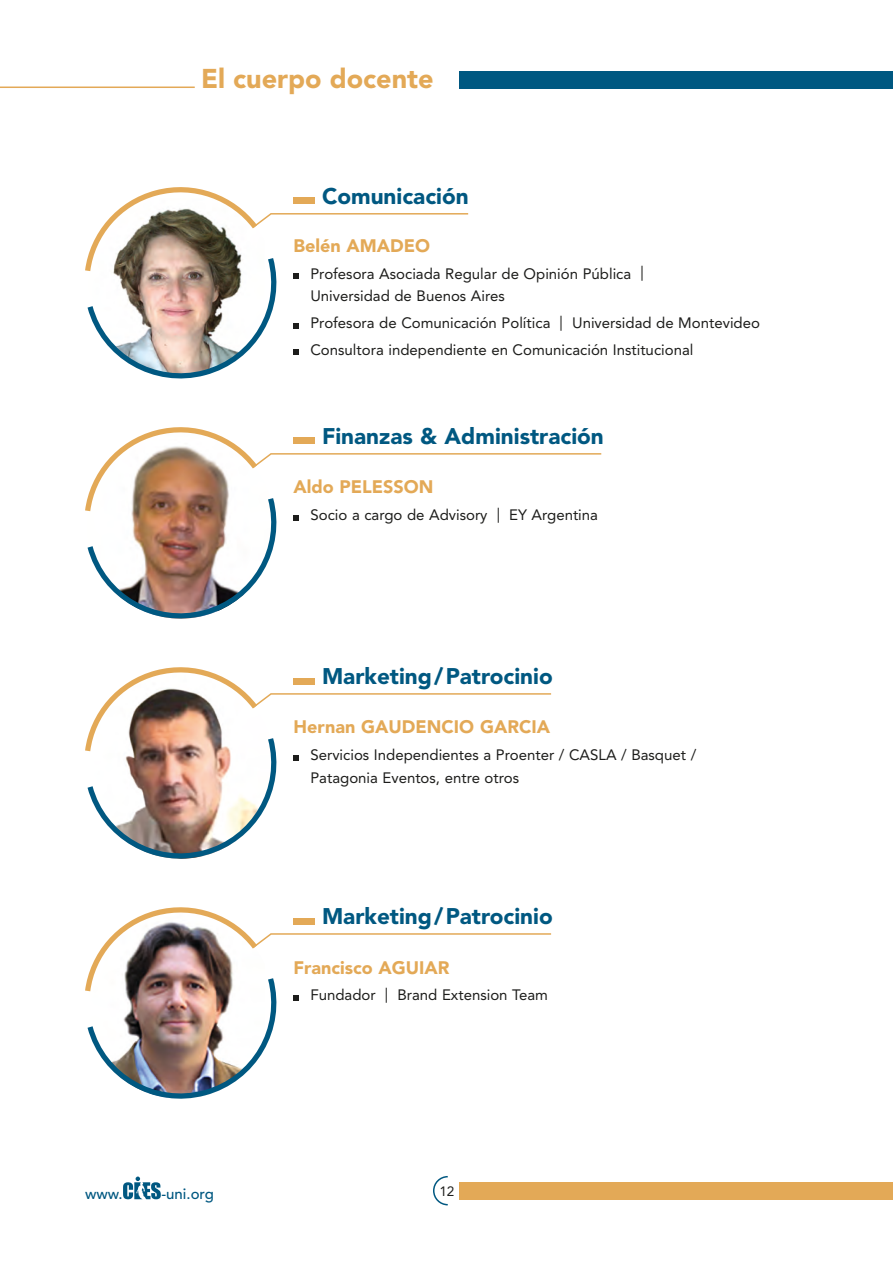
<style>
.page{position:relative;width:893px;height:1263px;background:#fff}
.page>*{position:absolute;margin:0;border:0;box-sizing:border-box;transform-origin:0 0}
.t1{font:900 27px "Avenir LT Std";color:#e3a957}
.t2{font:900 22.5px "Avenir LT Std";color:#005881}
.t3{font:900 18px "Avenir LT Std";color:#e3a957}
.t4{font:15px/22.5px "Avenir LT Std";color:#1d1d1b}
.t5{font:500 15px "Avenir LT Std";color:#005881}
.t6{font:13.5px "Avenir LT Std";color:#1d1d1b}
.s1{font-family:"Avenir"}
</style>
<div class="page">
<hr style="left:0;top:87px;width:195px;height:1px;background:#e3a957">
<div style="left:459px;top:71px;width:434px;height:17px;background:#005881"></div>
<div style="left:459px;top:1182px;width:434px;height:17px;background:#e3a957"></div>
<svg style="left:433px;top:1176px;width:15px;height:30px"></svg>
<svg style="left:123px;top:1176px;width:38px;height:23px"></svg>
<svg style="left:85px;top:187px;width:384px;height:192px"></svg>
<svg style="left:85px;top:427px;width:517px;height:192px"></svg>
<svg style="left:85px;top:667px;width:467px;height:192px"></svg>
<svg style="left:85px;top:907px;width:467px;height:192px"></svg>
<h1 class="t1" style="left:201px;top:62px;width:234px">El cuerpo docente</h1>
<h2 class="t2" style="left:322px;top:183px;width:148px">Comunicación</h2>
<p class="t3" style="left:293px;top:235px;width:138px">Belén AMADEO</p>
<p class="t4" style="left:310px;top:263px;width:335px">Profesora Asociada Regular de Opinión Pública <span class="s1">|<br></span>Universidad de Buenos Aires</p>
<p class="t4" style="left:310px;top:310px;width:451px;line-height:26.7px">Profesora de Comunicación Política <span class="s1">|</span> Universidad de Montevideo<br>Consultora independiente en Comunicación Institucional</p>
<h2 class="t2" style="left:322px;top:423px;width:283px">Finanzas &amp; Administración</h2>
<p class="t3" style="left:293px;top:476px;width:142px">Aldo PELESSON</p>
<p class="t4" style="left:310px;top:504px;width:289px">Socio a cargo de Advisory <span class="s1">|</span> EY Argentina</p>
<h2 class="t2" style="left:322px;top:663px;width:232px">Marketing/Patrocinio</h2>
<p class="t3" style="left:293px;top:716px;width:258px">Hernan GAUDENCIO GARCIA</p>
<p class="t4" style="left:310px;top:744px;width:387px">Servicios Independientes a Proenter / CASLA / Basquet /<br>Patagonia Eventos, entre otros</p>
<h2 class="t2" style="left:322px;top:903px;width:232px">Marketing/Patrocinio</h2>
<p class="t3" style="left:293px;top:956px;width:158px">Francisco AGUIAR</p>
<p class="t4" style="left:310px;top:984px;width:239px">Fundador <span class="s1">|</span> Brand Extension Team</p>
<p class="t5" style="left:85px;top:1185px;width:39px">www.</p>
<p class="t5" style="left:162px;top:1185px;width:54px">-uni.org</p>
<p class="t6" style="left:439px;top:1183px;width:17px">12</p>
</div>
